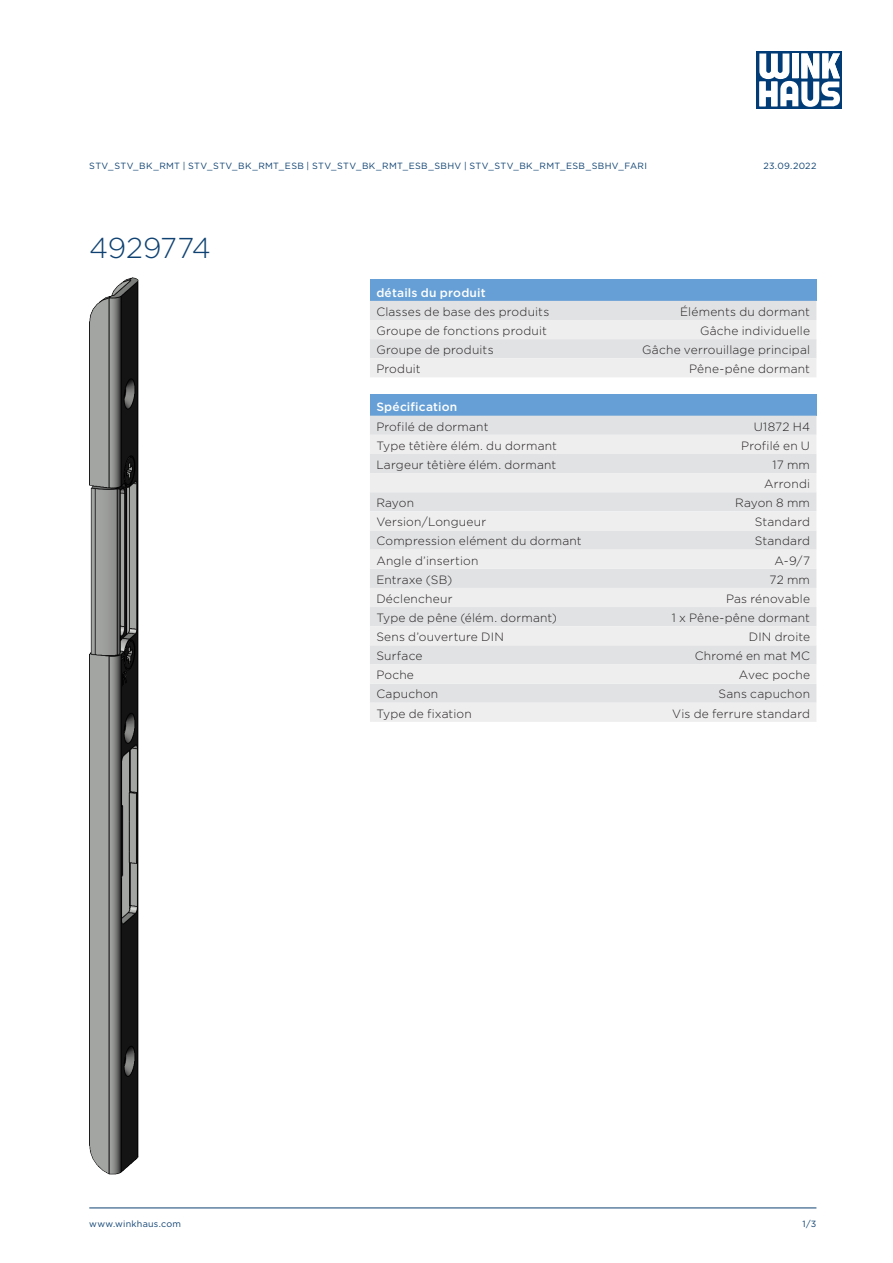
<style>
.page{position:relative;width:893px;height:1263px;background:#fff}
.page>*{position:absolute;margin:0;border:0;box-sizing:border-box;transform-origin:0 0}
.Headline{font:300 28.65px "Gotham";letter-spacing:-.015em;color:#0f4272}
.Datenzelle_links{font:300 12px "Gotham";letter-spacing:.015em;color:#231f20}
.Datenzelle_rechts{font:300 12px "Gotham";letter-spacing:.015em;color:#231f20}
.Headerzelle{font:500 12px "Gotham";letter-spacing:.015em;color:#fff}
.Kopfzeile{font:9px "Gotham";letter-spacing:.035em;color:#0f4272}
.Fußzeile{font:9px "Gotham";letter-spacing:.03em;color:#0f4272}
</style>
<div class="page">
<div style="left:757px;top:51px;width:85px;height:58px;background:#013c77"></div>
<svg style="left:759px;top:53px;width:81px;height:54px"></svg>
<hr style="left:89px;top:1208px;width:727px;height:1px;background:#0f4272">
<img style="left:89px;top:277px;width:49px;height:898px">
<div style="left:370px;top:280px;width:446px;height:21px;background:#669fd5"></div>
<div style="left:370px;top:301px;width:446px;height:76px;background:#e6e6e8"></div>
<div style="left:370px;top:394px;width:446px;height:22px;background:#669fd5"></div>
<div style="left:370px;top:416px;width:446px;height:19px;background:#e1e2e4"></div>
<svg style="left:370px;top:435px;width:446px;height:287px;background:#e8e8ea"></svg>
<p class="Kopfzeile" style="left:89px;top:160px;width:559px">STV_STV_BK_RMT | STV_STV_BK_RMT_ESB | STV_STV_BK_RMT_ESB_SBHV | STV_STV_BK_RMT_ESB_SBHV_FARI</p>
<p class="Kopfzeile" style="left:763px;top:160px;width:55px">23.09.2022</p>
<p class="Headline" style="left:89px;top:230px;width:123px">4929774</p>
<p class="Headerzelle" style="left:376px;top:284px;width:111px">détails du produit</p>
<p class="Datenzelle_links" style="left:376px;top:304px;width:174px">Classes de base des produits</p>
<p class="Datenzelle_rechts" style="left:680px;top:304px;width:131px">Éléments du dormant</p>
<p class="Datenzelle_links" style="left:376px;top:323px;width:172px">Groupe de fonctions produit</p>
<p class="Datenzelle_rechts" style="left:700px;top:323px;width:111px">Gâche individuelle</p>
<p class="Datenzelle_links" style="left:376px;top:342px;width:119px">Groupe de produits</p>
<p class="Datenzelle_rechts" style="left:642px;top:342px;width:169px">Gâche verrouillage principal</p>
<p class="Datenzelle_links" style="left:376px;top:361px;width:46px">Produit</p>
<p class="Datenzelle_rechts" style="left:689px;top:361px;width:122px">Pêne-pêne dormant</p>
<p class="Headerzelle" style="left:376px;top:399px;width:83px">Spécification</p>
<p class="Datenzelle_links" style="left:376px;top:419px;width:114px">Profilé de dormant</p>
<p class="Datenzelle_rechts" style="left:754px;top:419px;width:58px">U1872 H4</p>
<p class="Datenzelle_links" style="left:376px;top:438px;width:182px">Type têtière élém. du dormant</p>
<p class="Datenzelle_rechts" style="left:741px;top:438px;width:70px">Profilé en U</p>
<p class="Datenzelle_links" style="left:376px;top:457px;width:182px">Largeur têtière élém. dormant</p>
<p class="Datenzelle_rechts" style="left:773px;top:457px;width:39px">17 mm</p>
<p class="Datenzelle_rechts" style="left:764px;top:476px;width:47px">Arrondi</p>
<p class="Datenzelle_links" style="left:376px;top:495px;width:39px">Rayon</p>
<p class="Datenzelle_rechts" style="left:735px;top:495px;width:76px">Rayon 8 mm</p>
<p class="Datenzelle_links" style="left:376px;top:514px;width:111px">Version/Longueur</p>
<p class="Datenzelle_rechts" style="left:755px;top:514px;width:57px">Standard</p>
<p class="Datenzelle_links" style="left:376px;top:533px;width:207px">Compression elément du dormant</p>
<p class="Datenzelle_rechts" style="left:755px;top:533px;width:57px">Standard</p>
<p class="Datenzelle_links" style="left:376px;top:553px;width:104px">Angle d’insertion</p>
<p class="Datenzelle_rechts" style="left:774px;top:553px;width:37px">A-9/7</p>
<p class="Datenzelle_links" style="left:376px;top:572px;width:77px">Entraxe (SB)</p>
<p class="Datenzelle_rechts" style="left:769px;top:572px;width:42px">72 mm</p>
<p class="Datenzelle_links" style="left:376px;top:591px;width:78px">Déclencheur</p>
<p class="Datenzelle_rechts" style="left:726px;top:591px;width:86px">Pas rénovable</p>
<p class="Datenzelle_links" style="left:376px;top:610px;width:182px">Type de pêne (élém. dormant)</p>
<p class="Datenzelle_rechts" style="left:672px;top:610px;width:140px">1 x Pêne-pêne dormant</p>
<p class="Datenzelle_links" style="left:376px;top:629px;width:129px">Sens d’ouverture DIN</p>
<p class="Datenzelle_rechts" style="left:749px;top:629px;width:63px">DIN droite</p>
<p class="Datenzelle_links" style="left:376px;top:648px;width:48px">Surface</p>
<p class="Datenzelle_rechts" style="left:695px;top:648px;width:117px">Chromé en mat MC</p>
<p class="Datenzelle_links" style="left:376px;top:667px;width:39px">Poche</p>
<p class="Datenzelle_rechts" style="left:739px;top:667px;width:73px">Avec poche</p>
<p class="Datenzelle_links" style="left:376px;top:687px;width:63px">Capuchon</p>
<p class="Datenzelle_rechts" style="left:718px;top:687px;width:93px">Sans capuchon</p>
<p class="Datenzelle_links" style="left:376px;top:706px;width:97px">Type de fixation</p>
<p class="Datenzelle_rechts" style="left:672px;top:706px;width:139px">Vis de ferrure standard</p>
<p class="Fußzeile" style="left:89px;top:1218px;width:93px">www.winkhaus.com</p>
<p class="Fußzeile" style="left:803px;top:1218px;width:15px">1/3</p>
</div>
